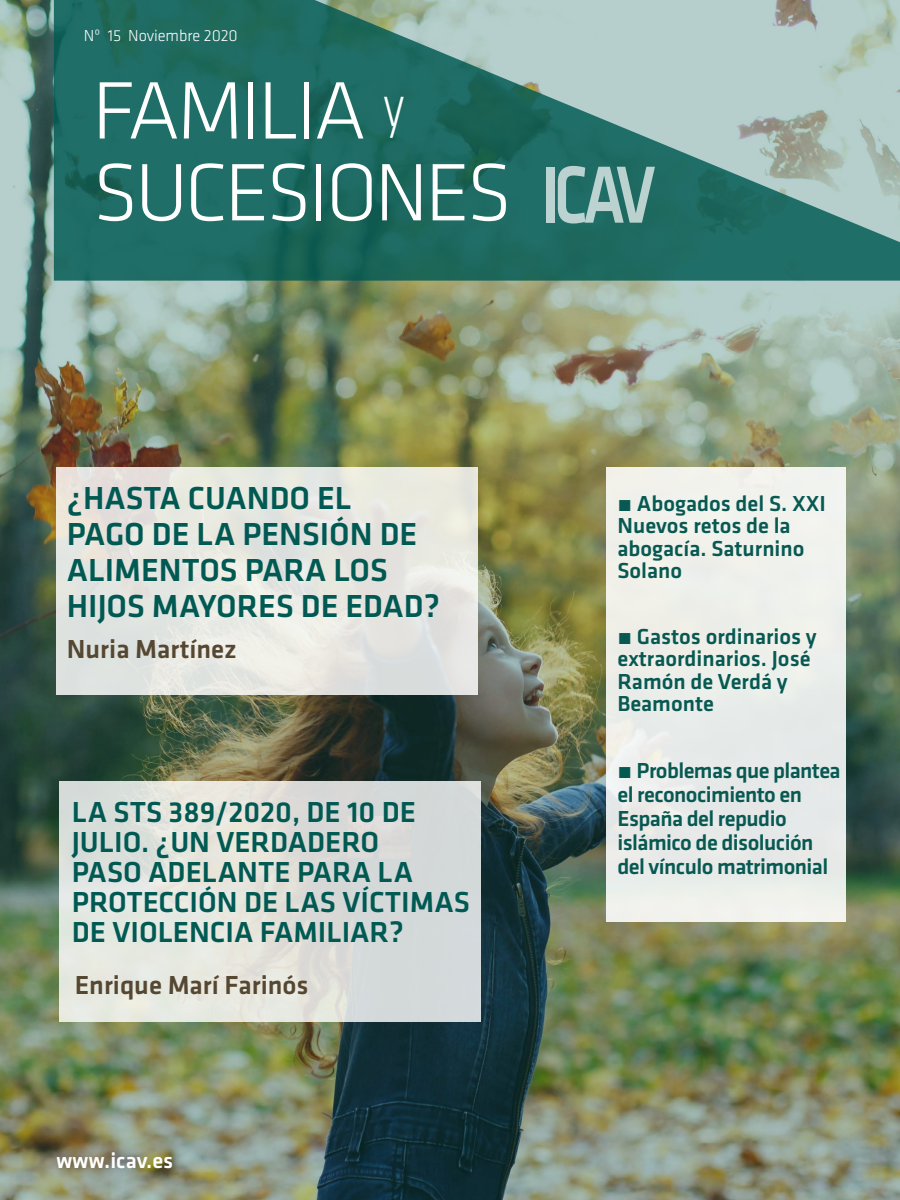
<style>
.page{position:relative;width:900px;height:1200px;background:#fff}
.page>*{position:absolute;margin:0;border:0;box-sizing:border-box;transform-origin:0 0}
.t1{font:300 84.3px "Klavika";letter-spacing:-.04em;color:#fff}
.t2{font:500 33px/36px "Klavika";color:#005952}
.t3{font:500 30px/30px "Klavika";color:#005952}
.t4{font:500 27px "Klavika";color:#554731}
.t5{font:500 22.5px/22.5px "Klavika";color:#075952}
.t6{font:500 22.5px/24px "Klavika";letter-spacing:-.025em;color:#075952}
.t7{font:500 22.5px "Klavika";color:#fff}
.t8{font:300 16.5px "Klavika";letter-spacing:-.005em;color:#fff}
.s1{font-weight:500;font-size:84px}
.s2{color:#035952}
</style>
<div class="page">
<img style="left:0;top:0;width:900px;height:1200px">
<svg style="left:54px;top:0;width:846px;height:281px;background:#4a867f"></svg>
<hr style="left:43px;top:0;width:357px;height:1px;background:#fff">
<div style="left:607px;top:468px;width:239px;height:454px;background:#edefea"></div>
<div style="left:56px;top:468px;width:422px;height:227px;background:#e5e6e0"></div>
<svg style="left:59px;top:781px;width:421px;height:241px;background:#dde0db"></svg>
<p class="t8" style="left:84px;top:26px;width:156px">Nº 15 Noviembre 2020</p>
<h1 class="t1" style="left:92px;top:65px;width:314px">FAMILIA <sup>y</sup></h1>
<h1 class="t1" style="left:93px;top:147px;width:564px">SUCESIONES <span class="s1">ICAV</span></h1>
<h2 class="t2" style="left:67px;top:480px;width:375px">¿HASTA CUANDO EL<br>PAGO DE LA PENSIÓN DE<br>ALIMENTOS PARA LOS<br>HIJOS MAYORES DE EDAD?</h2>
<p class="t5" style="left:617px;top:492px;width:210px">• Abogados del S. XXI<br>Nuevos retos de la abogacía. Saturnino<br>Solano</p>
<p class="t4" style="left:67px;top:634px;width:171px">Nuria Martínez</p>
<h3 class="t3" style="left:72px;top:798px;width:400px">LA STS 389/2020, DE 10 DE<br>JULIO. ¿UN VERDADERO<br>PASO ADELANTE PARA LA<br>PROTECCIÓN DE LAS VÍCTIMAS<br>DE VIOLENCIA FAMILIAR?</h3>
<p class="t4" style="left:75px;top:970px;width:235px">Enrique Marí Farinós</p>
<p class="t7" style="left:56px;top:1148px;width:118px">www.icav.es</p>
<p class="t5" style="left:617px;top:626px;width:201px">• Gastos ordinarios y extraordinarios. José<br>Ramón de Verdá y<br>Beamonte</p>
<p class="t6" style="left:617px;top:759px;width:225px"><span class="s2">•</span> Problemas que plantea el reconocimiento en<br>España del repudio islámico de disolución del vínculo matrimonial</p>
</div>
